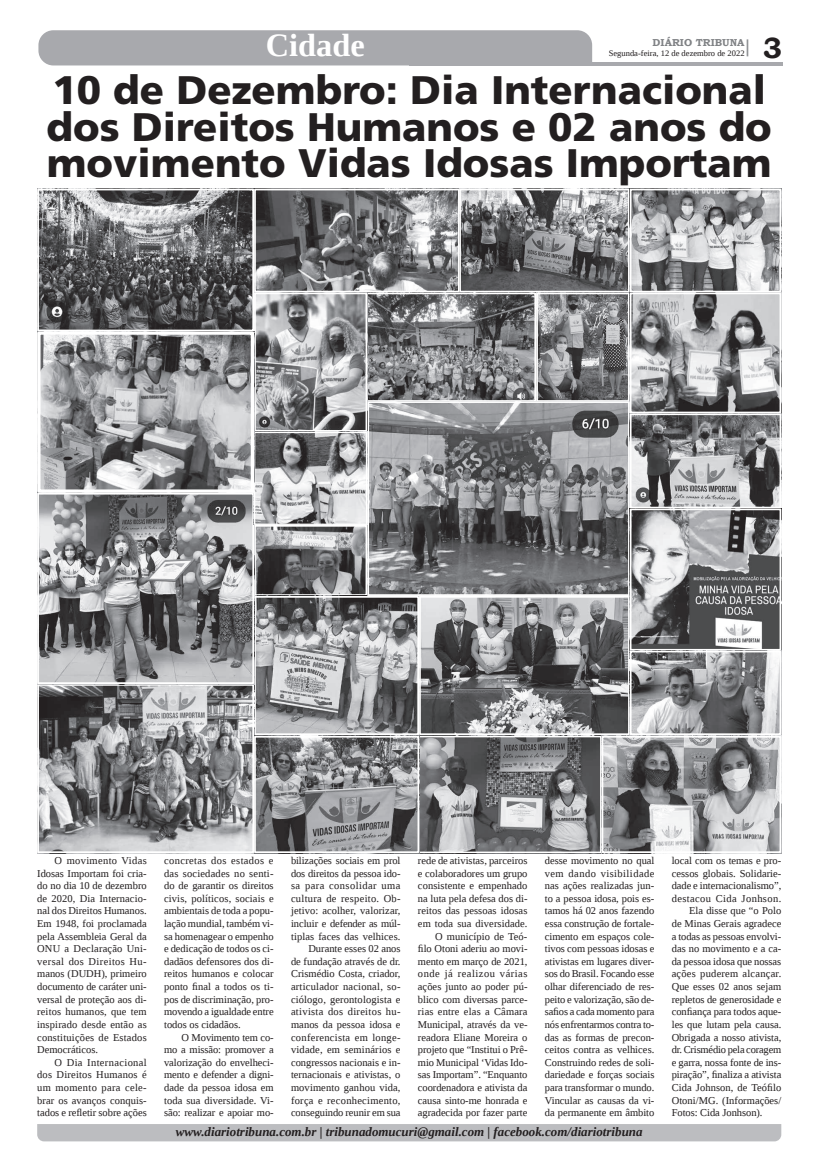
<style>
.page{position:relative;width:821px;height:1166px;background:#fff}
.page>*{position:absolute;margin:0;border:0;box-sizing:border-box;transform-origin:0 0}
.t1{font:900 39.81px/36.3px "Frutiger LT Std";color:#231f20}
.t2{font:700 32.38px "Liberation Serif";color:#fff}
.t3{font:700 29.31px "Bookman Old Style";color:#231f20}
.t4{font:italic 700 12.95px "Liberation Serif";color:#231f20}
.t5{font:10.5px/12.6px "Liberation Serif";color:#231f20;text-align:justify}
.t6{font:10.5px "Liberation Serif";letter-spacing:.02em;color:#231f20}
.t7{font:10.5px "Liberation Serif";letter-spacing:.035em;color:#231f20}
.t8{font:700 10.06px "Bookman Old Style";color:#808285}
.t9{font:8.4px "Liberation Serif";color:#231f20}
</style>
<div class="page">
<hr style="left:409px;top:62px;width:374px;height:3px;background:#a8a9ad">
<div style="left:38px;top:30px;width:554px;height:35px;background:#a8a9ad"></div>
<svg style="left:747px;top:39px;width:1px;height:17px"></svg>
<div style="left:37px;top:1124px;width:744px;height:17px;background:#bcbdc0"></div>
<img style="left:40px;top:192px;width:741px;height:659px">
<div style="left:37px;top:189px;width:217px;height:142px;border:2px solid #fff"></div>
<div style="left:254px;top:189px;width:206px;height:103px;border:2px solid #fff"></div>
<div style="left:459px;top:189px;width:171px;height:103px;border:2px solid #fff"></div>
<div style="left:418px;top:736px;width:184px;height:117px;border:1px solid #fff"></div>
<div style="left:366px;top:292px;width:170px;height:110px;border:2px solid #fff"></div>
<div style="left:536px;top:292px;width:94px;height:110px;border:2px solid #fff"></div>
<div style="left:254px;top:525px;width:113px;height:71px;border:2px solid #fff"></div>
<div style="left:254px;top:596px;width:165px;height:139px;border:2px solid #fff"></div>
<div style="left:37px;top:684px;width:217px;height:169px;border:2px solid #fff"></div>
<div style="left:37px;top:493px;width:217px;height:191px;border:2px solid #fff"></div>
<div style="left:419px;top:596px;width:211px;height:139px;border:2px solid #fff"></div>
<div style="left:630px;top:189px;width:151px;height:103px;border:2px solid #fff"></div>
<div style="left:630px;top:292px;width:151px;height:121px;border:2px solid #fff"></div>
<div style="left:367px;top:401px;width:263px;height:195px;border:2px solid #fff"></div>
<div style="left:254px;top:736px;width:165px;height:117px;border:2px solid #fff"></div>
<div style="left:254px;top:292px;width:113px;height:140px;border:2px solid #fff"></div>
<div style="left:630px;top:413px;width:151px;height:95px;border:2px solid #fff"></div>
<div style="left:630px;top:508px;width:151px;height:143px;border:2px solid #fff"></div>
<div style="left:254px;top:432px;width:113px;height:93px;border:1px solid #fff"></div>
<div style="left:630px;top:651px;width:151px;height:84px;border:2px solid #fff"></div>
<div style="left:602px;top:736px;width:179px;height:117px;border:2px solid #fff"></div>
<div style="left:37px;top:331px;width:217px;height:162px;border:3px solid #fff"></div>
<h2 class="t2" style="left:266px;top:24px;width:100px">Cidade</h2>
<h1 class="t1" style="left:47px;top:72px;width:727px">10 de Dezembro: Dia Internacional dos Direitos Humanos e 02 anos do movimento Vidas Idosas Importam</h1>
<p class="t8" style="left:653px;top:35px;width:93px">DIÁRIO TRIBUNA</p>
<h3 class="t3" style="left:763px;top:27px;width:21px">3</h3>
<p class="t9" style="left:609px;top:48px;width:137px">Segunda-feira, 12 de dezembro de 2022</p>
<p class="t5" style="left:37px;top:854px;width:111px;text-indent:17px">O movimento Vidas Idosas Importam foi cria&shy;do no dia 10 de dezembro de 2020, Dia Internacio&shy;nal dos Direitos Humanos.<br>Em 1948, foi proclamada pela Assembleia Geral da ONU a Declaração Uni&shy;versal dos Direitos Hu&shy;manos (DUDH), primeiro documento de caráter uni&shy;versal de proteção aos di&shy;reitos humanos, que tem inspirado desde então as constituições de Estados Democráticos.</p>
<p class="t5" style="left:37px;top:1056px;width:111px;text-indent:17px">O Dia Internacional dos Direitos Humanos é um momento para cele&shy;brar os avanços conquis&shy;tados e refletir sobre ações</p>
<p class="t5" style="left:164px;top:854px;width:111px">concretas dos estados e das sociedades no senti&shy;do de garantir os direitos civis, políticos, sociais e ambientais de toda a popu&shy;lação mundial, também vi&shy;sa homenagear o empenho e dedicação de todos os ci&shy;dadãos defensores dos di&shy;reitos humanos e colocar ponto final a todos os ti&shy;pos de discriminação, pro&shy;movendo a igualdade entre todos os cidadãos.</p>
<p class="t5" style="left:164px;top:1030px;width:111px;text-indent:17px">O Movimento tem co&shy;mo a missão: promover a valorização do envelheci&shy;mento e defender a digni&shy;dade da pessoa idosa em toda sua diversidade. Vi&shy;são: realizar e apoiar mo-</p>
<p class="t5" style="left:291px;top:854px;width:111px;text-align:right">bilizações sociais em prol dos direitos da pessoa ido&shy;sa para consolidar uma cultura de respeito. Ob&shy;jetivo: acolher, valorizar, incluir e defender as múl&shy;tiplas faces das velhices.<br>Durante esses 02 anos<br>de fundação através de dr.<br>Crismédio Costa, criador, articulador nacional, so&shy;ciólogo, gerontologista e ativista dos direitos hu&shy;manos da pessoa idosa e conferencista em longe&shy;vidade, em seminários e congressos nacionais e in&shy;ternacionais e ativistas, o movimento ganhou vida, força e reconhecimento, conseguindo reunir em sua</p>
<p class="t5" style="left:418px;top:854px;width:111px;text-align:right">rede de ativistas, parceiros e colaboradores um grupo consistente e empenhado na luta pela defesa dos di&shy;reitos das pessoas idosas em toda sua diversidade.<br>O município de Teó-<br>filo Otoni aderiu ao movi&shy;mento em março de 2021, onde já realizou várias ações junto ao poder pú&shy;blico com diversas parce&shy;rias entre elas a Câmara<br>Municipal, através da ve&shy;readora Eliane Moreira o projeto que “Institui o Prê&shy;mio Municipal ‘Vidas Ido&shy;sas Importam”. “Enquanto coordenadora e ativista da causa sinto-me honrada e agradecida por fazer parte</p>
<p class="t5" style="left:545px;top:854px;width:111px">desse movimento no qual vem dando visibilidade nas ações realizadas jun&shy;to a pessoa idosa, pois es&shy;tamos há 02 anos fazendo essa construção de fortale&shy;cimento em espaços cole&shy;tivos com pessoas idosas e ativistas em lugares diver&shy;sos do Brasil. Focando esse olhar diferenciado de res&shy;peito e valorização, são de&shy;safios a cada momento para nós enfrentarmos contra to&shy;das as formas de precon&shy;ceitos contra as velhices.<br>Construindo redes de soli&shy;dariedade e forças sociais para transformar o mundo.<br>Vincular as causas da vi&shy;da permanente em âmbito</p>
<p class="t5" style="left:672px;top:854px;width:111px">local com os temas e pro-</p>
<p class="t5" style="left:672px;top:867px;width:111px">cessos globais. Solidarie-</p>
<p class="t5" style="left:672px;top:879px;width:111px">dade e internacionalismo”,</p>
<p class="t7" style="left:672px;top:891px;width:111px">destacou Cida Jonhson.</p>
<p class="t5" style="left:689px;top:904px;width:94px">Ela disse que “o Polo</p>
<p class="t5" style="left:672px;top:917px;width:111px">de Minas Gerais agradece</p>
<p class="t5" style="left:672px;top:930px;width:111px">a todas as pessoas envolvi-</p>
<p class="t5" style="left:672px;top:942px;width:111px">das no movimento e a ca-</p>
<p class="t5" style="left:672px;top:955px;width:111px">da pessoa idosa que nossas</p>
<p class="t6" style="left:672px;top:967px;width:111px">ações puderem alcançar.</p>
<p class="t5" style="left:672px;top:980px;width:111px">Que esses 02 anos sejam</p>
<p class="t5" style="left:672px;top:993px;width:111px">repletos de generosidade e</p>
<p class="t5" style="left:672px;top:1005px;width:111px">confiança para todos aque-</p>
<p class="t5" style="left:672px;top:1018px;width:111px">les que lutam pela causa.</p>
<p class="t5" style="left:672px;top:1030px;width:111px">Obrigada a nosso ativista,</p>
<p class="t5" style="left:672px;top:1043px;width:111px">dr. Crismédio pela coragem</p>
<p class="t5" style="left:672px;top:1056px;width:111px">e garra, nossa fonte de ins-</p>
<p class="t5" style="left:672px;top:1068px;width:111px">piração”, finaliza a ativista</p>
<p class="t5" style="left:672px;top:1081px;width:111px">Cida Johnson, de Teófilo</p>
<p class="t5" style="left:672px;top:1093px;width:111px">Otoni/MG. (Informações/</p>
<p class="t5" style="left:672px;top:1106px;width:92px">Fotos: Cida Jonhson).</p>
<p class="t4" style="left:176px;top:1123px;width:468px">www.diariotribuna.com.br | tribunadomucuri@gmail.com | facebook.com/diariotribuna</p>
</div>
